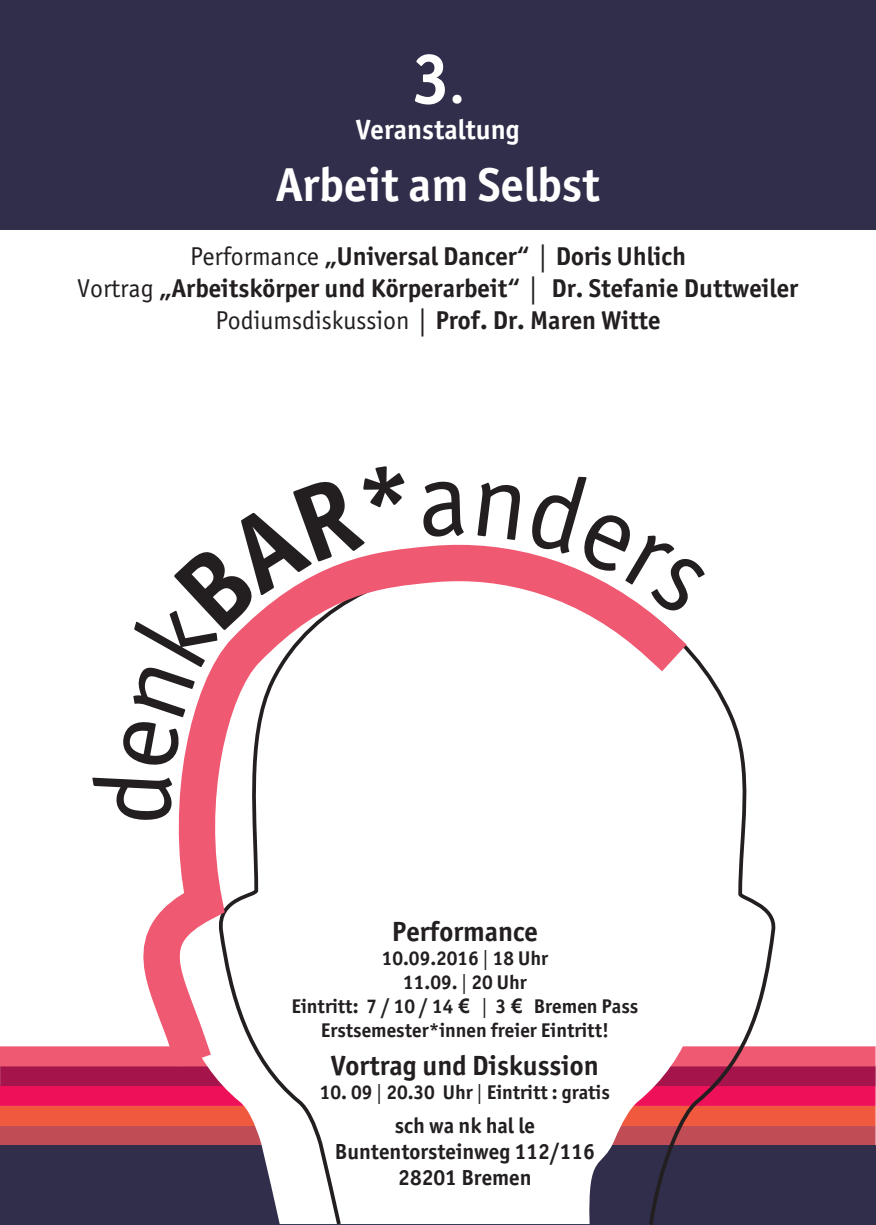
<style>
.page{position:relative;width:876px;height:1225px;background:#fff}
.page>*{position:absolute;margin:0;border:0;box-sizing:border-box;transform-origin:0 0}
.t1{font:700 72px "Officina Sans";color:#fff}
.t2{font:700 48px "Officina Sans";color:#fff}
.t3{font:700 28px "Officina Sans";color:#231f20}
.t4{font:700 28px "Officina Sans";color:#fff}
.t5{font:700 26px/32px "Officina Sans";color:#231f20;text-align:center}
.t6{font:700 22px/26px "Officina Sans";color:#231f20;text-align:center}
.t7{font:700 20px/24px "Officina Sans";color:#231f20;text-align:center}
.s1{font-size:48px}
.s2{font-weight:400}
.s3{font-family:"Prestige Elite Std";font-weight:400}
.s4{font-family:"The Sans Office";font-weight:400}
.s5{font-family:"Arial"}
</style>
<div class="page">
<div style="left:0;top:1126px;width:876px;height:20px;background:#c04c55"></div>
<div style="left:0;top:0;width:876px;height:229px;background:#302e4a"></div>
<div style="left:0;top:1145px;width:876px;height:80px;background:#302e4a"></div>
<div style="left:0;top:1086px;width:876px;height:20px;background:#ee1059"></div>
<div style="left:0;top:1106px;width:876px;height:20px;background:#f0593e"></div>
<div style="left:0;top:1066px;width:876px;height:20px;background:#a5154b"></div>
<div style="left:0;top:1046px;width:876px;height:20px;background:#f05972"></div>
<svg style="left:216px;top:678px;width:565px;height:547px"></svg>
<svg style="left:135px;top:544px;width:577px;height:545px"></svg>
<svg style="left:135px;top:544px;width:273px;height:277px"></svg>
<svg style="left:475px;top:544px;width:234px;height:72px"></svg>
<h1 class="t1" style="left:412px;top:35px;width:54px">3<span class="s1">.</span></h1>
<p class="t4" style="left:356px;top:113px;width:165px">Veranstaltung</p>
<h2 class="t2" style="left:276px;top:155px;width:325px">Arbeit am Selbst</h2>
<p class="t5" style="left:78px;top:240px;width:722px"><span class="s2">Performance</span> „Universal Dancer“ <span class="s3">│</span> Doris Uhlich<br><span class="s2">Vortrag</span> „Arbeitskörper und Körperarbeit“ <span class="s3">│</span> Dr. Stefanie Duttweiler<br><span class="s2">Podiumsdiskussion</span> <span class="s3">│</span> Prof. Dr. Maren Witte</p>
<p class="t3" style="left:392px;top:914px;width:147px">Performance</p>
<p class="t7" style="left:291px;top:946px;width:348px">10.09.2016 <span class="s4">|</span> 18 Uhr<br>11.09. <span class="s4">|</span> 20 Uhr<br>Eintritt: 7 / 10 / 14 <span class="s5">€</span> <span class="s4">|</span> 3 <span class="s5">€</span> Bremen Pass<br>Erstsemester*innen freier Eintritt!</p>
<p class="t3" style="left:331px;top:1048px;width:269px">Vortrag und Diskussion</p>
<p class="t7" style="left:320px;top:1080px;width:292px">10. 09 <span class="s4">|</span> 20.30 Uhr <span class="s4">|</span> Eintritt : gratis</p>
<p class="t6" style="left:335px;top:1112px;width:262px">sch wa nk hal le<br>Buntentorsteinweg 112/116<br>28201 Bremen</p>
</div>
